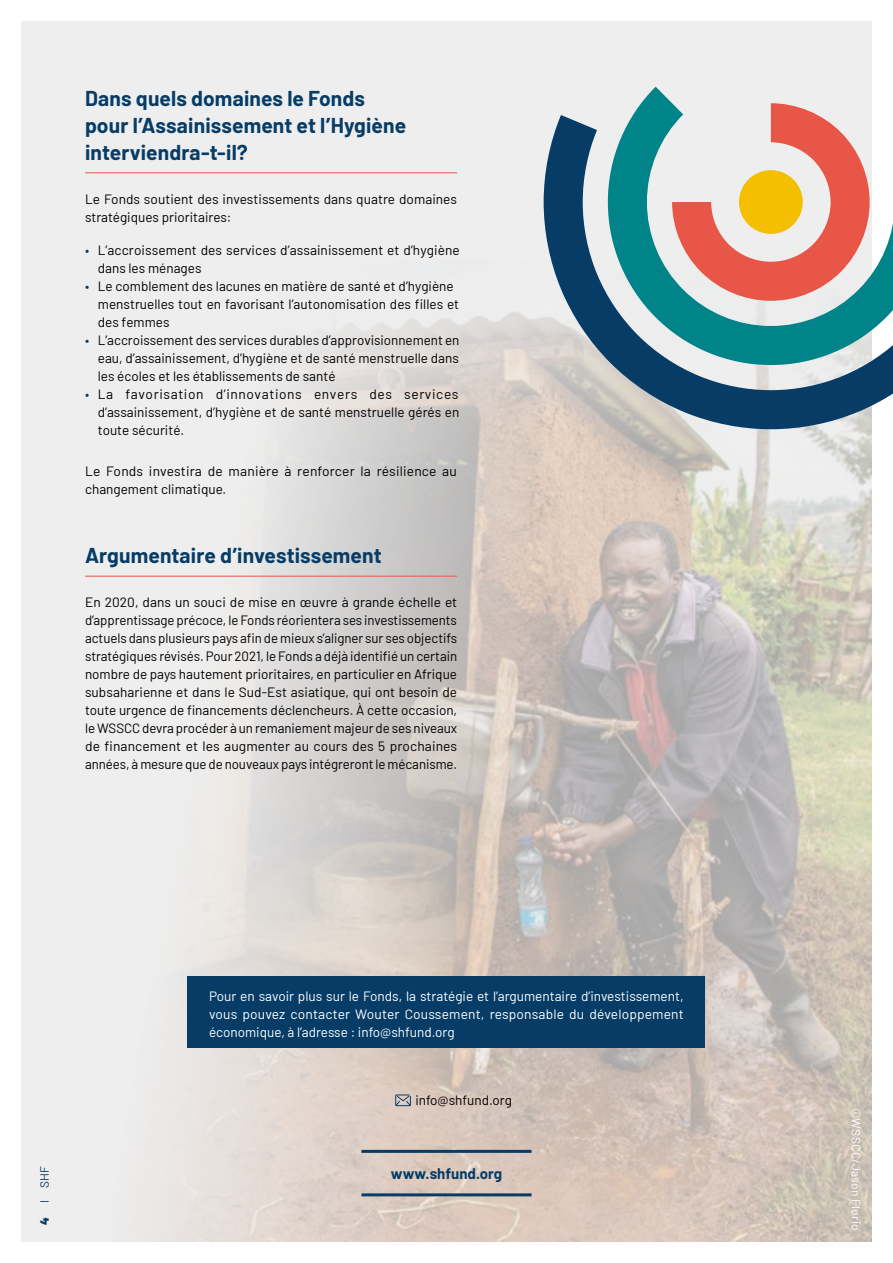
<style>
.page{position:relative;width:893px;height:1263px;background:#fff}
.page>*{position:absolute;margin:0;border:0;box-sizing:border-box;transform-origin:0 0}
.t1{font:700 21px/27px "Barlow";letter-spacing:.005em;color:#063c66}
.t2{font:700 15px "Barlow";color:#063c66}
.t3{font:13.5px/18px "Barlow";color:#000}
.t4{font:13.5px/18px "Barlow";color:#fff;text-align:justify}
.t5{font:12px "Barlow";letter-spacing:.025em;color:#fff}
.t6{font:12px "Barlow";color:#063c66}
.s1{color:#063c66}
.s2{font-style:inherit}
.s3{font-weight:900}
</style>
<div class="page">
<div style="left:21px;top:21px;width:851px;height:1221px;background:#eee"></div>
<img style="left:113px;top:312px;width:759px;height:929px">
<svg style="left:544px;top:115px;width:349px;height:314px"></svg>
<svg style="left:608px;top:87px;width:285px;height:278px"></svg>
<svg style="left:672px;top:103px;width:198px;height:198px"></svg>
<div style="left:739px;top:170px;width:64px;height:64px;background:#f4bf00;border-radius:50%"></div>
<hr style="left:85px;top:172px;width:372px;height:1px;background:#e85648">
<hr style="left:85px;top:576px;width:372px;height:1px;background:#e85648">
<svg style="left:395px;top:1095px;width:16px;height:11px"></svg>
<div style="left:188px;top:976px;width:517px;height:72px;background:#063c66"></div>
<hr style="left:361px;top:1193px;width:170px;height:3px;background:#063c66">
<hr style="left:361px;top:1150px;width:170px;height:3px;background:#063c66">
<h1 class="t1" style="left:85px;top:83px;width:323px">Dans quels domaines le Fonds pour l’Assainissement et l’Hygiène interviendra-t-il?</h1>
<p class="t3" style="left:85px;top:189px;width:373px">Le Fonds soutient des investissements dans quatre domaines stratégiques prioritaires:</p>
<p class="t3" style="left:98px;top:240px;width:363px;text-indent:-13px"><span class="s1">•</span> L’accroissement des services d’assainissement et d’hygiène dans les ménages</p>
<p class="t3" style="left:98px;top:276px;width:363px;text-indent:-13px"><span class="s1">•</span> <span class="s2">Le comblement</span> des lacunes en matière de santé et d’hygiène menstruelles tout en favorisant l’autonomisation des filles et des femmes</p>
<p class="t3" style="left:98px;top:330px;width:363px;text-align:justify;text-indent:-13px"><span class="s1">•</span> L’accroissement des services durables d’approvisionnement en eau, d’assainissement, d’hygiène et de santé menstruelle dans les écoles et les établissements de santé</p>
<p class="t3" style="left:98px;top:384px;width:363px;text-align:justify;text-indent:-13px"><span class="s1">•</span> La favorisation d’innovations envers des services d’assainissement, d’hygiène et de santé menstruelle gérés en toute sécurité.</p>
<p class="t3" style="left:85px;top:461px;width:373px">Le Fonds investira de manière à renforcer la résilience au changement climatique.</p>
<h1 class="t1" style="left:85px;top:541px;width:298px">Argumentaire d’investissement</h1>
<p class="t3" style="left:85px;top:592px;width:374px;text-align:justify">En 2020, dans un souci de mise en œuvre à grande échelle et d’apprentissage précoce, le Fonds réorientera ses investissements actuels dans plusieurs pays afin de mieux s’aligner sur ses objectifs stratégiques révisés. Pour 2021, le Fonds a déjà identifié un certain nombre de pays hautement prioritaires, en particulier en Afrique subsaharienne et dans le Sud-Est asiatique, qui ont besoin de toute urgence de financements déclencheurs. À cette occasion, le WSSCC devra procéder à un remaniement majeur de ses niveaux de financement et les augmenter au cours des 5 prochaines années, à mesure que de nouveaux pays intégreront le mécanisme.</p>
<p class="t6" style="left:36px;top:1225px;width:60px;rotate:-90deg"><span class="s3">4</span> I SHF</p>
<p class="t4" style="left:209px;top:986px;width:476px">Pour en savoir plus sur le Fonds, la stratégie et l’argumentaire d’investissement, vous pouvez contacter Wouter Coussement, responsable du développement économique, à l’adresse : info@shfund.org</p>
<p class="t3" style="left:415px;top:1090px;width:98px">info@shfund.org</p>
<p class="t2" style="left:391px;top:1162px;width:113px">www.shfund.org</p>
<p class="t5" style="left:865px;top:1108px;width:124px;rotate:90deg">©WSSCC/Jason Florio</p>
</div>
